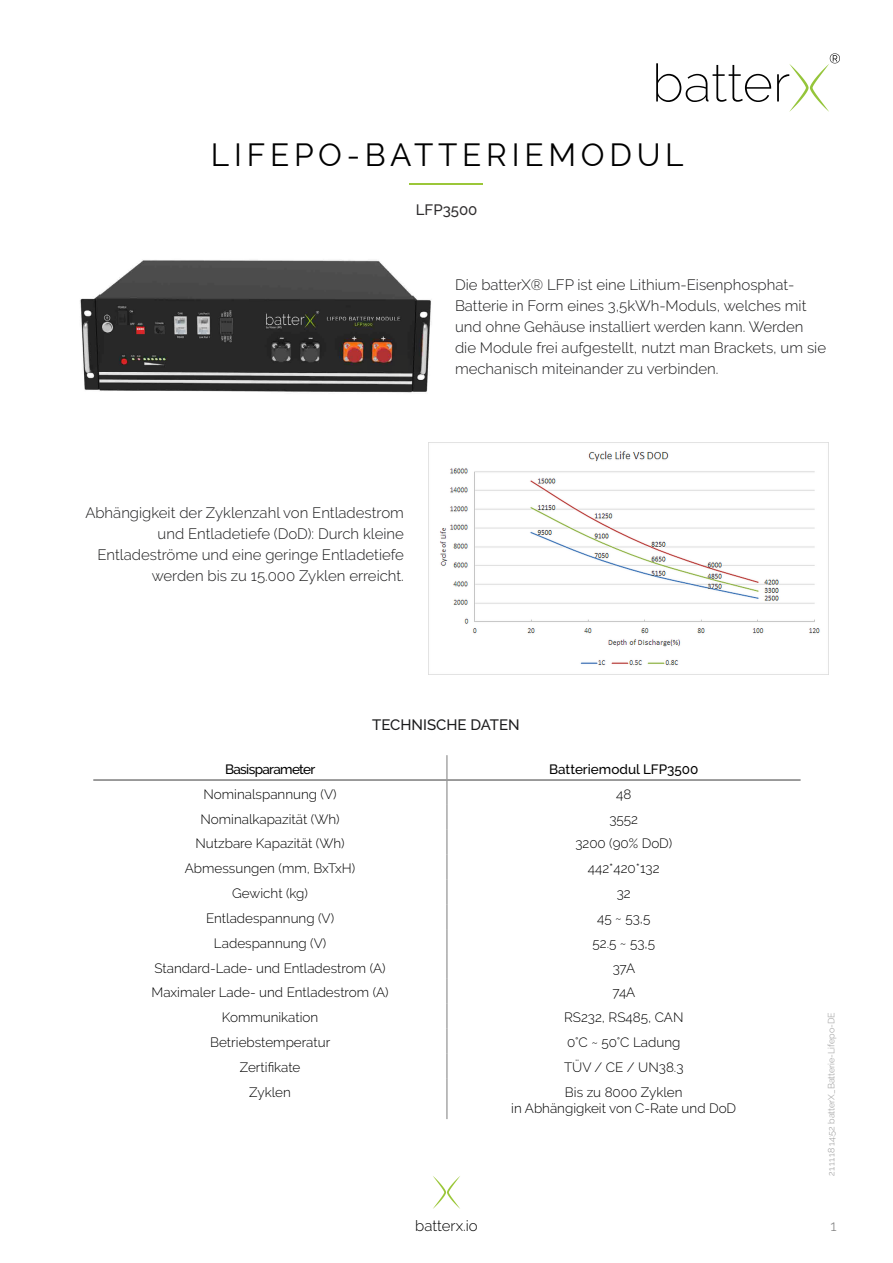
<style>
.page{position:relative;width:893px;height:1263px;background:#fff}
.page>*{position:absolute;margin:0;border:0;box-sizing:border-box;transform-origin:0 0}
.t1{font:31.5px "Raleway";letter-spacing:.15em;color:#000}
.t2{font:300 15px/21px "Raleway";color:#1b1b1c}
.t3{font:500 15px "Raleway";color:#1b1b1c}
.t4{font:300 15px "Raleway";color:#000}
.t5{font:500 15px "Raleway";color:#2f2d2e}
.t6{font:300 15px "Raleway";color:#7c7c7c}
.t7{font:300 13.5px/16.2px "Raleway";color:#000;text-align:center}
.t8{font:500 13.5px "Raleway";color:#000}
.t9{font:500 13.5px "Raleway";letter-spacing:-.05em;color:#000}
.t10{font:300 9px "Raleway";color:#939393}
</style>
<div class="page">
<svg style="left:433px;top:1176px;width:27px;height:33px"></svg>
<svg style="left:656px;top:53px;width:184px;height:59px"></svg>
<hr style="left:410px;top:183px;width:73px;height:2px;background:#9bc739">
<hr style="left:447px;top:1078px;width:1px;height:41px;background:#7c7c7c">
<svg style="left:447px;top:755px;width:1px;height:323px"></svg>
<hr style="left:93px;top:779px;width:354px;height:2px;background:#7c7c7c">
<hr style="left:447px;top:779px;width:354px;height:2px;background:#7c7c7c">
<img style="left:80px;top:260px;width:351px;height:133px">
<img style="left:429px;top:442px;width:399px;height:233px">
<h1 class="t1" style="left:211px;top:137px;width:474px">LIFEPO-BATTERIEMODUL</h1>
<p class="t5" style="left:416px;top:201px;width:63px">LFP3500</p>
<p class="t2" style="left:455px;top:274px;width:373px">Die batterX® LFP ist eine Lithium-Eisenphosphat-Batterie in Form eines 3,5kWh-Moduls, welches mit und ohne Gehäuse installiert werden kann. Werden die Module frei aufgestellt, nutzt man Brackets, um sie mechanisch miteinander zu verbinden.</p>
<p class="t2" style="left:85px;top:502px;width:320px;text-align:right">Abhängigkeit der Zyklenzahl von Entladestrom und Entladetiefe (DoD): Durch kleine Entladeströme und eine geringe Entladetiefe werden bis zu 15.000 Zyklen erreicht.</p>
<p class="t3" style="left:372px;top:716px;width:149px">TECHNISCHE DATEN</p>
<p class="t9" style="left:225px;top:761px;width:92px">Basisparameter</p>
<p class="t8" style="left:549px;top:761px;width:151px">Batteriemodul LFP3500</p>
<p class="t7" style="left:204px;top:786px;width:135px">Nominalspannung (V)</p>
<p class="t7" style="left:616px;top:786px;width:17px">48</p>
<p class="t7" style="left:201px;top:811px;width:141px">Nominalkapazität (Wh)</p>
<p class="t7" style="left:609px;top:811px;width:30px">3552</p>
<p class="t7" style="left:195px;top:835px;width:151px">Nutzbare Kapazität (Wh)</p>
<p class="t7" style="left:575px;top:835px;width:98px">3200 (90% DoD)</p>
<p class="t7" style="left:185px;top:860px;width:172px">Abmessungen (mm, BxTxH)</p>
<p class="t7" style="left:588px;top:860px;width:73px">442*420*132</p>
<p class="t7" style="left:232px;top:885px;width:77px">Gewicht (kg)</p>
<p class="t7" style="left:617px;top:885px;width:15px">32</p>
<p class="t7" style="left:206px;top:910px;width:130px">Entladespannung (V)</p>
<p class="t7" style="left:597px;top:910px;width:55px">45 ~ 53,5</p>
<p class="t7" style="left:214px;top:935px;width:114px">Ladespannung (V)</p>
<p class="t7" style="left:592px;top:935px;width:64px">52.5 ~ 53,5</p>
<p class="t7" style="left:155px;top:960px;width:233px">Standard-Lade- und Entladestrom (A)</p>
<p class="t7" style="left:613px;top:960px;width:24px">37A</p>
<p class="t7" style="left:152px;top:984px;width:239px">Maximaler Lade- und Entladestrom (A)</p>
<p class="t7" style="left:613px;top:984px;width:24px">74A</p>
<p class="t7" style="left:222px;top:1009px;width:98px">Kommunikation</p>
<p class="t7" style="left:564px;top:1009px;width:121px">RS232, RS485, CAN</p>
<p class="t7" style="left:210px;top:1034px;width:122px">Betriebstemperatur</p>
<p class="t7" style="left:567px;top:1034px;width:115px">0°C ~ 50°C Ladung</p>
<p class="t7" style="left:240px;top:1059px;width:62px">Zertifikate</p>
<p class="t7" style="left:564px;top:1059px;width:121px">TÜV / CE / UN38.3</p>
<p class="t7" style="left:249px;top:1084px;width:43px">Zyklen</p>
<p class="t7" style="left:511px;top:1084px;width:226px">Bis zu 8000 Zyklen<br>in Abhängigkeit von C-Rate und DoD</p>
<p class="t10" style="left:826px;top:1176px;width:165px;rotate:-90deg">21.11.18 14:52 batterX_Batterie-Lifepo-DE</p>
<p class="t4" style="left:415px;top:1216px;width:64px">batterx.io</p>
<p class="t6" style="left:830px;top:1216px;width:8px">1</p>
</div>
